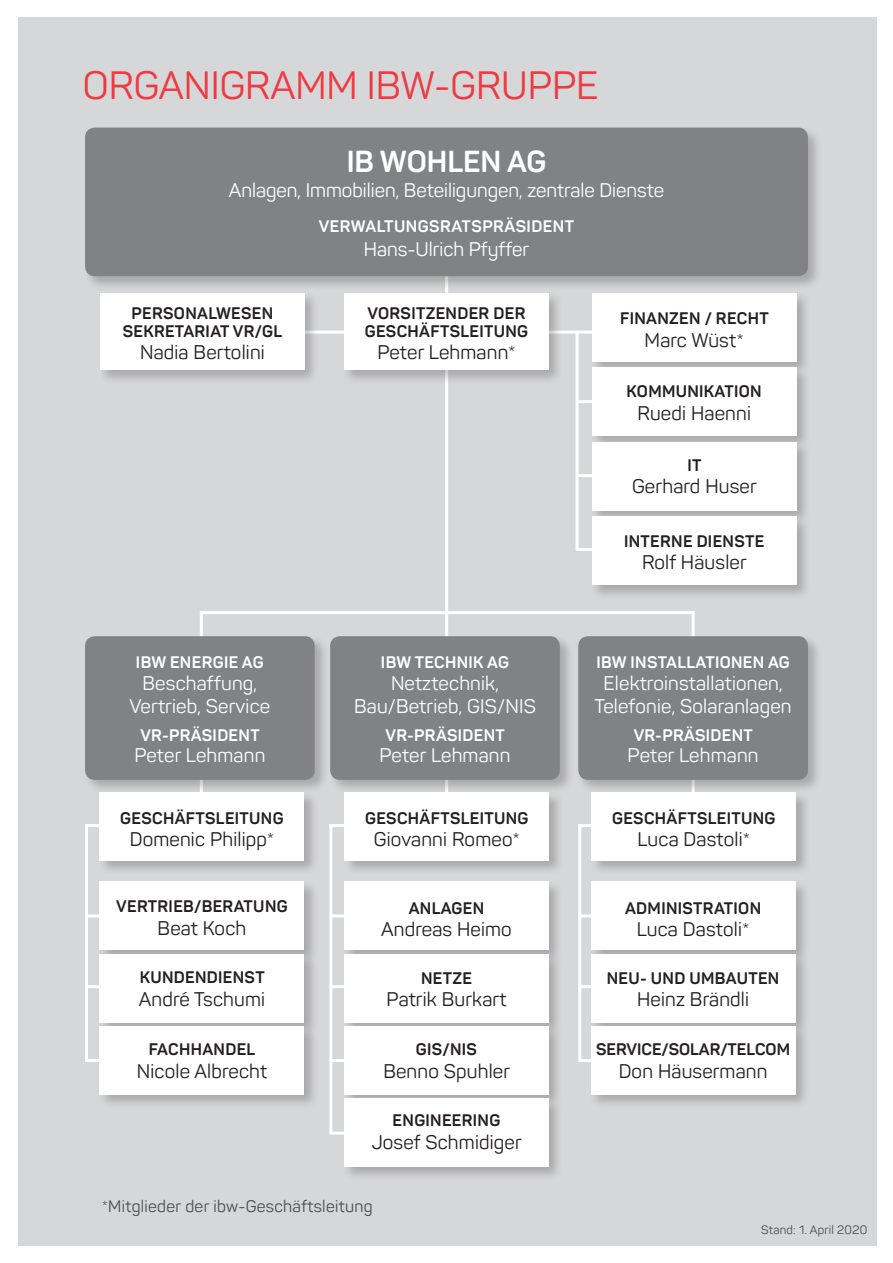
<style>
.page{position:relative;width:893px;height:1263px;background:#fff}
.page>*{position:absolute;margin:0;border:0;box-sizing:border-box;transform-origin:0 0}
.t1{font:39px "Panton";color:#ee3a41}
.t2{font:700 30px "Panton";color:#fff}
.t3{font:19.5px "Panton";letter-spacing:.01em;color:#231f20}
.t4{font:19.5px/22.5px "Panton";letter-spacing:.01em;color:#fff;text-align:center}
.t5{font:700 16.5px/18px "Panton";letter-spacing:.02em;color:#231f20;text-align:center}
.t6{font:700 16.5px "Panton";letter-spacing:.02em;color:#fff}
.t7{font:16.5px "Panton";letter-spacing:.02em;color:#4b4c4d}
.t8{font:700 16.5px "Panton";color:#231f20}
.t9{font:12px "Panton";letter-spacing:.02em;color:#4b4c4d}
</style>
<div class="page">
<div style="left:18px;top:17px;width:859px;height:1229px;background:#d6d7d9"></div>
<hr style="left:200px;top:611px;width:495px;height:3px;background:#fff">
<hr style="left:200px;top:611px;width:3px;height:182px;background:#fff">
<hr style="left:692px;top:611px;width:3px;height:182px;background:#fff">
<hr style="left:445px;top:276px;width:3px;height:517px;background:#fff">
<hr style="left:304px;top:331px;width:288px;height:3px;background:#fff">
<hr style="left:576px;top:332px;width:3px;height:219px;background:#fff">
<hr style="left:577px;top:400px;width:15px;height:3px;background:#fff">
<hr style="left:577px;top:474px;width:15px;height:3px;background:#fff">
<hr style="left:577px;top:548px;width:15px;height:3px;background:#fff">
<div style="left:83px;top:126px;width:739px;height:165px;background:#231f20;opacity:.25"></div>
<div style="left:85px;top:128px;width:723px;height:148px;background:#808285;border-radius:10px"></div>
<div style="left:98px;top:292px;width:221px;height:92px;background:#231f20;opacity:.25"></div>
<div style="left:100px;top:293px;width:204px;height:77px;background:#fff"></div>
<div style="left:343px;top:292px;width:220px;height:92px;background:#231f20;opacity:.25"></div>
<div style="left:344px;top:293px;width:205px;height:77px;background:#fff"></div>
<div style="left:590px;top:292px;width:221px;height:84px;background:#231f20;opacity:.25"></div>
<div style="left:592px;top:293px;width:204px;height:68px;background:#fff"></div>
<div style="left:590px;top:366px;width:221px;height:84px;background:#231f20;opacity:.25"></div>
<div style="left:592px;top:368px;width:204px;height:68px;background:#fff"></div>
<div style="left:590px;top:440px;width:221px;height:85px;background:#231f20;opacity:.25"></div>
<div style="left:592px;top:442px;width:204px;height:68px;background:#fff"></div>
<div style="left:590px;top:515px;width:221px;height:85px;background:#231f20;opacity:.25"></div>
<div style="left:592px;top:517px;width:204px;height:68px;background:#fff"></div>
<div style="left:83px;top:634px;width:246px;height:160px;background:#231f20;opacity:.25"></div>
<div style="left:85px;top:636px;width:230px;height:144px;background:#808285;border-radius:10px"></div>
<div style="left:328px;top:634px;width:247px;height:160px;background:#231f20;opacity:.25"></div>
<div style="left:330px;top:636px;width:230px;height:144px;background:#808285;border-radius:10px"></div>
<div style="left:576px;top:634px;width:247px;height:160px;background:#231f20;opacity:.25"></div>
<div style="left:578px;top:636px;width:230px;height:144px;background:#808285;border-radius:10px"></div>
<div style="left:98px;top:791px;width:220px;height:84px;background:#231f20;opacity:.25"></div>
<div style="left:100px;top:793px;width:204px;height:68px;background:#fff"></div>
<div style="left:343px;top:791px;width:220px;height:84px;background:#231f20;opacity:.25"></div>
<div style="left:345px;top:793px;width:204px;height:68px;background:#fff"></div>
<div style="left:590px;top:791px;width:220px;height:84px;background:#231f20;opacity:.25"></div>
<div style="left:592px;top:793px;width:204px;height:68px;background:#fff"></div>
<div style="left:98px;top:880px;width:220px;height:85px;background:#231f20;opacity:.25"></div>
<div style="left:100px;top:882px;width:204px;height:68px;background:#fff"></div>
<div style="left:98px;top:952px;width:220px;height:85px;background:#231f20;opacity:.25"></div>
<div style="left:100px;top:954px;width:204px;height:68px;background:#fff"></div>
<div style="left:98px;top:1025px;width:220px;height:84px;background:#231f20;opacity:.25"></div>
<div style="left:100px;top:1026px;width:204px;height:68px;background:#fff"></div>
<div style="left:343px;top:880px;width:220px;height:85px;background:#231f20;opacity:.25"></div>
<div style="left:344px;top:882px;width:205px;height:68px;background:#fff"></div>
<div style="left:343px;top:952px;width:220px;height:85px;background:#231f20;opacity:.25"></div>
<div style="left:344px;top:954px;width:205px;height:68px;background:#fff"></div>
<div style="left:343px;top:1025px;width:220px;height:84px;background:#231f20;opacity:.25"></div>
<div style="left:344px;top:1026px;width:205px;height:68px;background:#fff"></div>
<div style="left:343px;top:1097px;width:220px;height:85px;background:#231f20;opacity:.25"></div>
<div style="left:344px;top:1099px;width:205px;height:68px;background:#fff"></div>
<div style="left:589px;top:880px;width:220px;height:85px;background:#231f20;opacity:.25"></div>
<div style="left:591px;top:882px;width:204px;height:68px;background:#fff"></div>
<div style="left:589px;top:952px;width:220px;height:85px;background:#231f20;opacity:.25"></div>
<div style="left:591px;top:954px;width:204px;height:68px;background:#fff"></div>
<div style="left:589px;top:1025px;width:220px;height:84px;background:#231f20;opacity:.25"></div>
<div style="left:591px;top:1026px;width:204px;height:68px;background:#fff"></div>
<hr style="left:329px;top:824px;width:18px;height:3px;background:#fff">
<hr style="left:329px;top:824px;width:3px;height:310px;background:#fff">
<hr style="left:331px;top:914px;width:15px;height:3px;background:#fff">
<hr style="left:331px;top:985px;width:15px;height:3px;background:#fff">
<hr style="left:331px;top:1059px;width:15px;height:3px;background:#fff">
<hr style="left:331px;top:1131px;width:15px;height:3px;background:#fff">
<hr style="left:85px;top:824px;width:17px;height:3px;background:#fff">
<hr style="left:85px;top:824px;width:3px;height:238px;background:#fff">
<hr style="left:87px;top:914px;width:15px;height:3px;background:#fff">
<hr style="left:87px;top:985px;width:15px;height:3px;background:#fff">
<hr style="left:87px;top:1059px;width:15px;height:3px;background:#fff">
<hr style="left:578px;top:824px;width:17px;height:3px;background:#fff">
<hr style="left:578px;top:824px;width:3px;height:238px;background:#fff">
<hr style="left:580px;top:914px;width:15px;height:3px;background:#fff">
<hr style="left:580px;top:985px;width:15px;height:3px;background:#fff">
<hr style="left:580px;top:1059px;width:15px;height:3px;background:#fff">
<h1 class="t1" style="left:83px;top:61px;width:517px">ORGANIGRAMM IBW-GRUPPE</h1>
<h2 class="t2" style="left:347px;top:143px;width:201px">IB WOHLEN AG</h2>
<p class="t4" style="left:229px;top:179px;width:437px">Anlagen, Immobilien, Beteiligungen, zentrale Dienste</p>
<p class="t6" style="left:319px;top:216px;width:257px">VERWALTUNGSRATSPRÄSIDENT</p>
<p class="t4" style="left:364px;top:237px;width:167px">Hans-Ulrich Pfyffer</p>
<p class="t5" style="left:123px;top:304px;width:161px">PERSONALWESEN<br>SEKRETARIAT VR/GL</p>
<p class="t3" style="left:140px;top:340px;width:126px">Nadia Bertolini</p>
<p class="t5" style="left:365px;top:304px;width:165px;text-align:left">VORSITZENDER DER<br>GESCHÄFTSLEITUNG</p>
<p class="t3" style="left:377px;top:340px;width:140px">Peter Lehmann*</p>
<p class="t6" style="left:136px;top:651px;width:129px">IBW ENERGIE AG</p>
<p class="t4" style="left:129px;top:672px;width:142px">Beschaffung,<br>Vertrieb, Service</p>
<p class="t6" style="left:140px;top:725px;width:121px">VR-PRÄSIDENT</p>
<p class="t4" style="left:134px;top:744px;width:133px">Peter Lehmann</p>
<p class="t5" style="left:120px;top:809px;width:165px">GESCHÄFTSLEITUNG</p>
<p class="t3" style="left:130px;top:827px;width:146px">Domenic Philipp*</p>
<p class="t5" style="left:116px;top:897px;width:173px">VERTRIEB/BERATUNG</p>
<p class="t3" style="left:158px;top:916px;width:90px">Beat Koch</p>
<p class="t5" style="left:140px;top:968px;width:126px">KUNDENDIENST</p>
<p class="t3" style="left:139px;top:987px;width:128px">André Tschumi</p>
<p class="t5" style="left:149px;top:1040px;width:108px">FACHHANDEL</p>
<p class="t3" style="left:137px;top:1059px;width:132px">Nicole Albrecht</p>
<p class="t6" style="left:381px;top:651px;width:130px">IBW TECHNIK AG</p>
<p class="t4" style="left:354px;top:672px;width:183px">Netztechnik,<br>Bau/Betrieb, GIS/NIS</p>
<p class="t6" style="left:386px;top:725px;width:121px">VR-PRÄSIDENT</p>
<p class="t4" style="left:379px;top:744px;width:133px">Peter Lehmann</p>
<p class="t5" style="left:365px;top:809px;width:165px">GESCHÄFTSLEITUNG</p>
<p class="t3" style="left:374px;top:827px;width:147px">Giovanni Romeo*</p>
<p class="t5" style="left:409px;top:899px;width:77px">ANLAGEN</p>
<p class="t3" style="left:381px;top:917px;width:132px">Andreas Heimo</p>
<p class="t5" style="left:421px;top:969px;width:52px">NETZE</p>
<p class="t3" style="left:387px;top:987px;width:121px">Patrik Burkart</p>
<p class="t5" style="left:416px;top:1040px;width:63px">GIS/NIS</p>
<p class="t3" style="left:383px;top:1059px;width:128px">Benno Spuhler</p>
<p class="t5" style="left:393px;top:1111px;width:109px">ENGINEERING</p>
<p class="t3" style="left:372px;top:1130px;width:151px">Josef Schmidiger</p>
<p class="t7" style="left:102px;top:1196px;width:272px">*Mitglieder der ibw-Geschäftsleitung</p>
<p class="t5" style="left:620px;top:309px;width:150px">FINANZEN / RECHT</p>
<p class="t3" style="left:645px;top:328px;width:101px">Marc Wüst*</p>
<p class="t5" style="left:627px;top:382px;width:137px">KOMMUNIKATION</p>
<p class="t3" style="left:637px;top:401px;width:115px">Ruedi Haenni</p>
<p class="t5" style="left:687px;top:456px;width:16px">IT</p>
<p class="t3" style="left:632px;top:474px;width:126px">Gerhard Huser</p>
<p class="t5" style="left:624px;top:532px;width:142px">INTERNE DIENSTE</p>
<p class="t3" style="left:642px;top:550px;width:106px">Rolf Häusler</p>
<p class="t6" style="left:596px;top:651px;width:195px">IBW INSTALLATIONEN AG</p>
<p class="t4" style="left:595px;top:672px;width:198px">Elektroinstallationen,<br>Telefonie, Solaranlagen</p>
<p class="t6" style="left:634px;top:725px;width:121px">VR-PRÄSIDENT</p>
<p class="t4" style="left:628px;top:744px;width:133px">Peter Lehmann</p>
<p class="t5" style="left:612px;top:809px;width:165px">GESCHÄFTSLEITUNG</p>
<p class="t3" style="left:637px;top:827px;width:114px">Luca Dastoli*</p>
<p class="t5" style="left:625px;top:899px;width:138px">ADMINISTRATION</p>
<p class="t3" style="left:637px;top:917px;width:114px">Luca Dastoli*</p>
<p class="t5" style="left:607px;top:969px;width:174px">NEU- UND UMBAUTEN</p>
<p class="t3" style="left:637px;top:987px;width:113px">Heinz Brändli</p>
<p class="t8" style="left:596px;top:1039px;width:195px">SERVICE/SOLAR/TELCOM</p>
<p class="t3" style="left:619px;top:1059px;width:150px">Don Häusermann</p>
<p class="t9" style="left:761px;top:1223px;width:108px">Stand: 1. April 2020</p>
</div>
